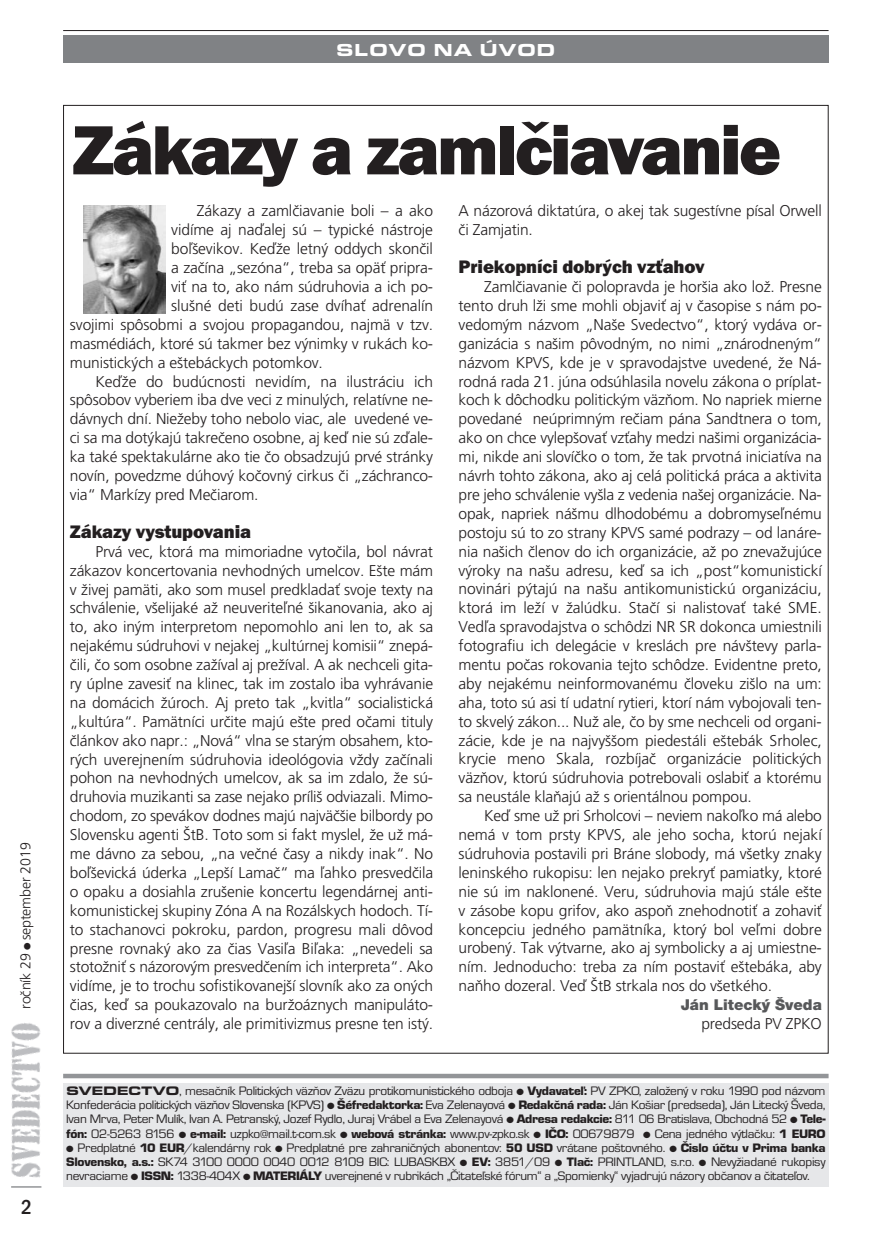
<style>
.page{position:relative;width:874px;height:1240px;background:#fff}
.page>*{position:absolute;margin:0;border:0;box-sizing:border-box;transform-origin:0 0}
.t1{font:72px "Franklin Got Itc TCE Heav";letter-spacing:-.035em;color:#231f20}
.t2{font:500 condensed 21px "Franklin Got Itc TCE";color:#231f20}
.t3{font:18.75px "Franklin Got Itc TCE Heav";letter-spacing:-.005em;color:#231f20}
.t4{font:18px "Eurostile TCE Blac Exte";letter-spacing:.03em;color:#fff}
.t5{font:300 15.6px/18.9px "Frutiger CE";letter-spacing:-.01em;color:#231f20;text-align:justify}
.t6{font:900 15px "Helvetica Neue CE";color:#57585a}
.t7{font:300 14.25px "Frutiger CE";letter-spacing:-.01em;color:#231f20}
.t8{font:12.75px/14.2px "Eurostile TCE";letter-spacing:-.025em;color:#231f20;text-align:justify;scale:1.05 1}
.s1{font-family:"Eurostile TCE Blac Exte"}
.s2{font-family:"Eurostile TCE Blac"}
</style>
<div class="page">
<div style="left:63px;top:35px;width:766px;height:28px;background:#808285"></div>
<hr style="left:63px;top:30px;width:766px;height:1px;background:#231f20">
<img style="left:11px;top:1023px;width:30px;height:155px">
<hr style="left:11px;top:1186px;width:30px;height:1px;background:#939598">
<div style="left:63px;top:1083px;width:766px;height:104px;background:#e6e7e9"></div>
<hr style="left:63px;top:1074px;width:766px;height:4px;background:#939598">
<img style="left:83px;top:205px;width:82px;height:109px">
<p class="t7" style="left:20px;top:1009px;width:168px;rotate:-90deg">roãník 29 ● september 2019</p>
<h2 class="t2" style="left:21px;top:1200px;width:12px">2</h2>
<p class="t4" style="left:336px;top:44px;width:221px">SLOVO NA ÚVOD</p>
<h1 class="t1" style="left:72px;top:125px;width:711px">Zákazy a zamlčiavanie</h1>
<p class="t5" style="left:197px;top:203px;width:238px">Zákazy a zamlãiavanie boli – a ako</p>
<p class="t5" style="left:171px;top:222px;width:263px">vidíme aj naìalej sú – typické nástroje</p>
<p class="t5" style="left:171px;top:241px;width:263px">boº‰evikov. KeìÏe letn˘ oddych skonãil</p>
<p class="t5" style="left:171px;top:259px;width:263px">a zaãína „sezóna“, treba sa opäÈ pripra-</p>
<p class="t5" style="left:171px;top:278px;width:263px">viÈ na to, ako nám súdruhovia a ich po-</p>
<p class="t5" style="left:171px;top:297px;width:263px">slu‰né deti budú zase dvíhaÈ adrenalín</p>
<p class="t5" style="left:70px;top:316px;width:365px">svojimi spôsobmi a svojou propagandou, najmä v tzv.</p>
<p class="t5" style="left:70px;top:335px;width:365px">masmédiách, ktoré sú takmer bez v˘nimky v rukách ko-</p>
<p class="t5" style="left:70px;top:354px;width:255px">munistick˘ch a e‰tebáckych potomkov.</p>
<p class="t5" style="left:95px;top:373px;width:339px">KeìÏe do budúcnosti nevidím, na ilustráciu ich</p>
<p class="t5" style="left:70px;top:392px;width:365px">spôsobov vyberiem iba dve veci z minul˘ch, relatívne ne-</p>
<p class="t5" style="left:70px;top:411px;width:365px">dávnych dní. NieÏeby toho nebolo viac, ale uvedené ve-</p>
<p class="t5" style="left:70px;top:429px;width:365px">ci sa ma dot˘kajú takreãeno osobne, aj keì nie sú zìale-</p>
<p class="t5" style="left:70px;top:448px;width:365px">ka také spektakulárne ako tie ão obsadzujú prvé stránky</p>
<p class="t5" style="left:70px;top:467px;width:365px">novín, povedzme dúhov˘ koãovn˘ cirkus ãi „záchranco-</p>
<p class="t5" style="left:70px;top:486px;width:190px">via“ Markízy pred Meãiarom.</p>
<p class="t3" style="left:70px;top:525px;width:183px">Zákazy vystupovania</p>
<p class="t5" style="left:70px;top:543px;width:365px;text-indent:26px">Prvá vec, ktorá ma mimoriadne vytoãila, bol návrat zákazov koncertovania nevhodn˘ch umelcov. E‰te mám v Ïivej pamäti, ako som musel predkladaÈ svoje texty na schválenie, v‰elijaké aÏ neuveriteºné ‰ikanovania, ako aj to, ako in˘m interpretom nepomohlo ani len to, ak sa nejakému súdruhovi v nejakej „kultúrnej komisii“ znepá&shy;ãili, ão som osobne zaÏíval aj preÏíval. A ak nechceli gita&shy;ry úplne zavesiÈ na klinec, tak im zostalo iba vyhrávanie na domácich Ïúroch. Aj preto tak „kvitla“ socialistická „kultúra“. Pamätníci urãite majú e‰te pred oãami tituly ãlánkov ako napr.: „Nová“ vlna se star˘m obsahem, kto&shy;r˘ch uverejnením súdruhovia ideológovia vÏdy zaãínali pohon na nevhodn˘ch umelcov, ak sa im zdalo, Ïe sú&shy;druhovia muzikanti sa zase nejako príli‰ odviazali. Mimo&shy;chodom, zo spevákov dodnes majú najväã‰ie bilbordy po Slovensku agenti ·tB. Toto som si fakt myslel, Ïe uÏ má&shy;me dávno za sebou, „na veãné ãasy a nikdy inak“. No boº‰evická úderka „Lep‰í Lamaã“ ma ºahko presvedãila o opaku a dosiahla zru‰enie koncertu legendárnej anti&shy;komunistickej skupiny Zóna A na Rozálskych hodoch. Tí&shy;to stachanovci pokroku, pardon, progresu mali dôvod presne rovnak˘ ako za ãias Vasiºa Biºaka: „nevedeli sa stotoÏniÈ s názorov˘m presvedãením ich interpreta“. Ako vidíme, je to trochu sofistikovanej‰í slovník ako za on˘ch ãias, keì sa poukazovalo na burÏoáznych manipuláto&shy;rov a diverzné centrály, ale primitivizmus presne ten ist˘.</p>
<p class="t5" style="left:459px;top:203px;width:365px">A názorová diktatúra, o akej tak sugestívne písal Orwell ãi Zamjatin.</p>
<p class="t3" style="left:459px;top:260px;width:248px">Priekopníci dobrých vzťahov</p>
<p class="t5" style="left:459px;top:278px;width:365px;text-indent:26px">Zamlãiavanie ãi polopravda je hor‰ia ako loÏ. Presne tento druh lÏi sme mohli objaviÈ aj v ãasopise s nám po&shy;vedom˘m názvom „Na‰e Svedectvo“, ktor˘ vydáva or&shy;ganizácia s na‰im pôvodn˘m, no nimi „znárodnen˘m“ názvom KPVS, kde je v spravodajstve uvedené, Ïe Ná&shy;rodná rada 21. júna odsúhlasila novelu zákona o príplat&shy;koch k dôchodku politick˘m väzÀom. No napriek mierne povedané neúprimn˘m reãiam pána Sandtnera o tom, ako on chce vylep‰ovaÈ vzÈahy medzi na‰imi organizácia&shy;mi, nikde ani slovíãko o tom, Ïe tak prvotná iniciatíva na návrh tohto zákona, ako aj celá politická práca a aktivita pre jeho schválenie vy‰la z vedenia na‰ej organizácie. Na&shy;opak, napriek ná‰mu dlhodobému a dobromyseºnému postoju sú to zo strany KPVS samé podrazy – od lanáre&shy;nia na‰ich ãlenov do ich organizácie, aÏ po znevaÏujúce v˘roky na na‰u adresu, keì sa ich „post“komunistickí novinári p˘tajú na na‰u antikomunistickú organizáciu, ktorá im leÏí v Ïalúdku. Staãí si nalistovaÈ také SME.<br>Vedºa spravodajstva o schôdzi NR SR dokonca umiestnili fotografiu ich delegácie v kreslách pre náv‰tevy parla&shy;mentu poãas rokovania tejto schôdze. Evidentne preto, aby nejakému neinformovanému ãloveku zi‰lo na um: aha, toto sú asi tí udatní rytieri, ktorí nám vybojovali ten&shy;to skvel˘ zákon... NuÏ ale, ão by sme nechceli od organi&shy;zácie, kde je na najvy‰‰om piedestáli e‰tebák Srholec, krycie meno Skala, rozbíjaã organizácie politick˘ch väzÀov, ktorú súdruhovia potrebovali oslabiÈ a ktorému sa neustále klaÀajú aÏ s orientálnou pompou.</p>
<p class="t5" style="left:459px;top:807px;width:365px;text-indent:26px">Keì sme uÏ pri Srholcovi – neviem nakoºko má alebo nemá v tom prsty KPVS, ale jeho socha, ktorú nejakí súdruhovia postavili pri Bráne slobody, má v‰etky znaky leninského rukopisu: len nejako prekryÈ pamiatky, ktoré nie sú im naklonené. Veru, súdruhovia majú stále e‰te v zásobe kopu grifov, ako aspoÀ znehodnotiÈ a zohaviÈ koncepciu jedného pamätníka, ktor˘ bol veºmi dobre uroben˘. Tak v˘tvarne, ako aj symbolicky a aj umiestne&shy;ním. Jednoducho: treba za ním postaviÈ e‰tebáka, aby naÀho dozeral. Veì ·tB strkala nos do v‰etkého.</p>
<p class="t6" style="left:681px;top:999px;width:143px">Ján Liteck˘ ·veda</p>
<p class="t5" style="left:701px;top:1015px;width:122px">predseda PV ZPKO</p>
<p class="t8" style="left:66px;top:1084px;width:725px"><span class="s1">SVEDECTVO</span>, mesačník Politických väzňov Zväzu protikomunistického odboja ● <span class="s2">Vydavateľ:</span> PV ZPKO, založený v roku 1990 pod názvom Konfederácia politických väzňov Slovenska (KPVS) ● <span class="s2">Šéfredaktorka:</span> Eva Zelenayová ● <span class="s2">Redakčná rada:</span> Ján Košiar (predseda), Ján Litecký Šveda, Ivan Mrva, Peter Mulík, Ivan A. Petranský, Jozef Rydlo, Juraj Vrábel a Eva Zelenayová ● <span class="s2">Adresa redakcie:</span> 811 06 Bratislava, Obchodná 52 ● <span class="s2">Tele&shy;fón:</span> 02-5263 8156 ● <span class="s2">e-mail:</span> uzpko@mail.t-com.sk ● <span class="s2">webová stránka:</span> www.pv-zpko.sk ● <span class="s2">IČO:</span> 00679879 ● Cena jedného výtlačku: <span class="s2">1 EURO</span></p>
<p class="t8" style="left:66px;top:1141px;width:725px">● Predplatné <span class="s2">10 EUR</span>/kalendárny rok ● Predplatné pre zahraničných abonentov: <span class="s2">50 USD</span> vrátane poštovného. ● <span class="s2">Čislo účtu v Prima banka Slovensko, a.s.:</span> SK74 3100 0000 0040 0012 8109 BIC: LUBASKBX ● <span class="s2">EV:</span> 3851/09 ● <span class="s2">Tlač:</span> PRINTLAND, s.r.o. ● Nevyžiadané rukopisy nevraciame ● <span class="s2">ISSN:</span> 1338-404X ● <span class="s2">MATERIÁLY</span> uverejnené v rubrikách „Čitateľské fórum“ a „Spomienky“ vyjadrujú názory občanov a čitateľov.</p>
</div>
